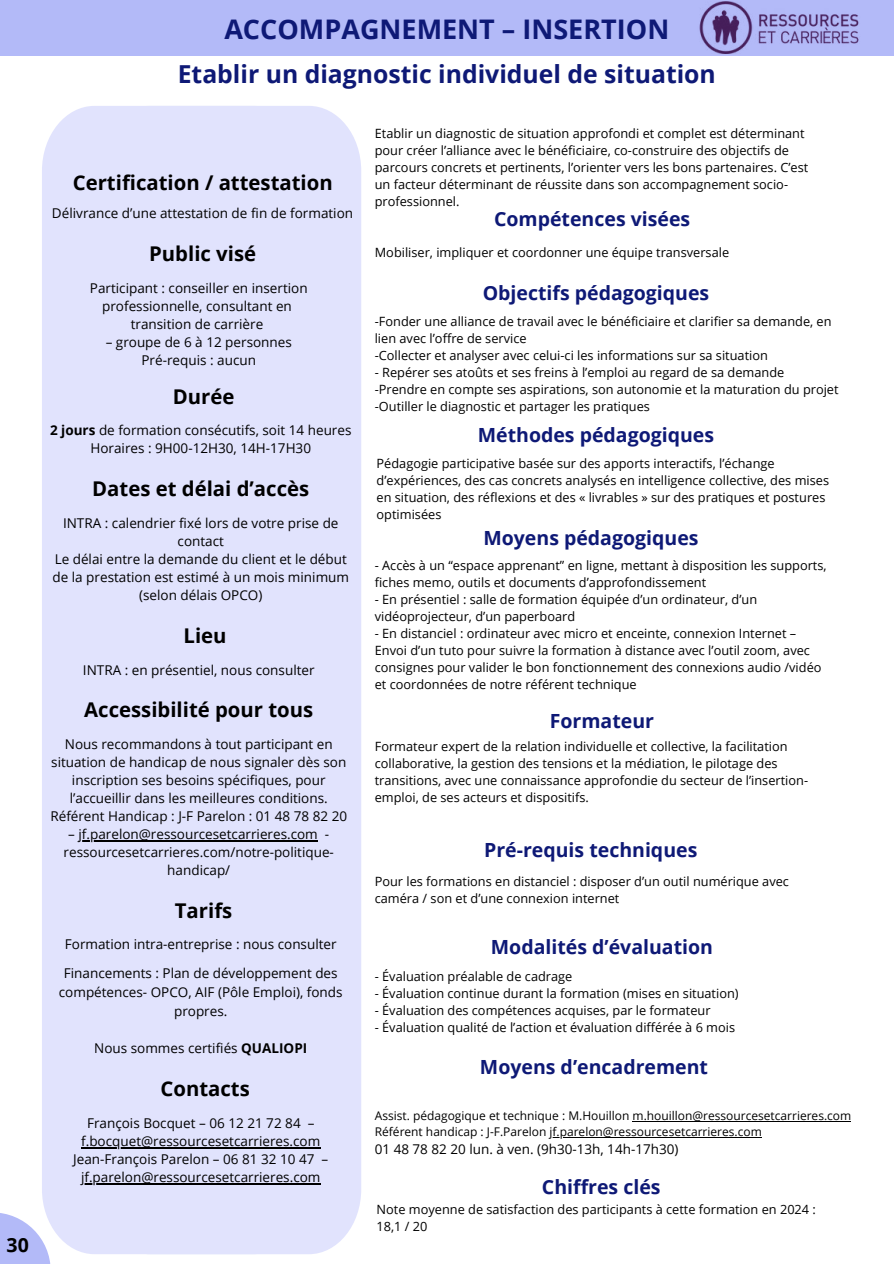
<style>
.page{position:relative;width:894px;height:1264px;background:#fff}
.page>*{position:absolute;margin:0;border:0;box-sizing:border-box;transform-origin:0 0}
.t1{font:700 27px "Open Sans";color:#0e1976}
.t2{font:700 24.75px "Open Sans";color:#0e1976}
.t3{font:700 20.25px "Open Sans";color:#000}
.t4{font:700 19.5px "Open Sans";color:#0e1976}
.t5{font:700 19.5px "Open Sans";color:#000}
.t6{font:13.5px/18px "Open Sans";color:#000;text-align:center}
.t7{font:12.75px/17px "Open Sans";color:#000}
.t8{font:12px/15.9px "Open Sans";color:#000}
.s1{font-weight:700}
</style>
<div class="page">
<div style="left:0;top:0;width:893px;height:55px;background:#b3baf8"></div>
<img style="left:699px;top:2px;width:160px;height:52px">
<svg style="left:305px;top:106px;width:56px;height:1148px;background:#e3e5fd"></svg>
<div style="left:305px;top:121px;width:44px;height:1118px;background:#e1e3fd"></div>
<div style="left:42px;top:106px;width:263px;height:1148px;background:#e1e3fd"></div>
<div style="left:54px;top:121px;width:239px;height:1118px;background:#e1e3fd"></div>
<hr style="left:81px;top:1147px;width:239px;height:1px;background:#000">
<hr style="left:81px;top:1183px;width:239px;height:1px;background:#000">
<hr style="left:79px;top:840px;width:239px;height:1px;background:#000">
<svg style="left:0;top:1212px;width:51px;height:51px;fill:#b3baf8"></svg>
<hr style="left:632px;top:1120px;width:219px;height:1px;background:#000">
<hr style="left:549px;top:1136px;width:212px;height:1px;background:#000">
<h3 class="t5" style="left:7px;top:1231px;width:24px">30</h3>
<h1 class="t1" style="left:224px;top:10px;width:446px">ACCOMPAGNEMENT – INSERTION</h1>
<h2 class="t2" style="left:178px;top:57px;width:539px">Etablir un diagnostic individuel de situation</h2>
<h3 class="t3" style="left:73px;top:168px;width:261px">Certification / attestation</h3>
<p class="t6" style="left:52px;top:203px;width:302px">Délivrance d’une attestation de fin de formation</p>
<h3 class="t3" style="left:149px;top:239px;width:108px">Public visé</h3>
<p class="t6" style="left:90px;top:279px;width:219px">Participant : conseiller en insertion professionnelle, consultant en transition de carrière</p>
<p class="t6" style="left:106px;top:333px;width:188px">– groupe de 6 à 12 personnes<br>Pré-requis : aucun</p>
<h3 class="t3" style="left:173px;top:382px;width:63px">Durée</h3>
<p class="t6" style="left:50px;top:420px;width:303px"><span class="s1">2 jours</span> de formation consécutifs, soit 14 heures<br>Horaires : 9H00-12H30, 14H-17H30</p>
<h3 class="t3" style="left:92px;top:474px;width:218px">Dates et délai d’accès</h3>
<p class="t6" style="left:52px;top:514px;width:298px">INTRA : calendrier fixé lors de votre prise de contact<br>Le délai entre la demande du client et le début de la prestation est estimé à un mois minimum (selon délais OPCO)</p>
<h3 class="t3" style="left:183px;top:621px;width:45px">Lieu</h3>
<p class="t6" style="left:83px;top:660px;width:233px">INTRA : en présentiel, nous consulter</p>
<h3 class="t3" style="left:84px;top:695px;width:230px">Accessibilité pour tous</h3>
<p class="t6" style="left:50px;top:735px;width:298px">Nous recommandons à tout participant en situation de handicap de nous signaler dès son inscription ses besoins spécifiques, pour l’accueillir dans les meilleures conditions.<br>Référent Handicap : J-F Parelon : 01 48 78 82 20</p>
<p class="t6" style="left:64px;top:825px;width:272px">– jf.parelon@ressourcesetcarrieres.com - ressourcesetcarrieres.com/notre-politique&shy;handicap/</p>
<h3 class="t3" style="left:175px;top:896px;width:59px">Tarifs</h3>
<p class="t6" style="left:64px;top:929px;width:275px;line-height:28.8px;text-align:left">Formation intra-entreprise : nous consulter<br>Financements : Plan de développement des</p>
<p class="t6" style="left:59px;top:982px;width:285px;line-height:18.8px">compétences- OPCO, AIF (Pôle Emploi), fonds propres.</p>
<p class="t6" style="left:94px;top:1038px;width:214px">Nous sommes certifiés <span class="s1">QUALIOPI</span></p>
<h3 class="t3" style="left:160px;top:1074px;width:91px">Contacts</h3>
<p class="t6" style="left:73px;top:1113px;width:256px">François Bocquet – 06 12 21 72 84 – f.bocquet@ressourcesetcarrieres.com Jean-François Parelon – 06 81 32 10 47 – jf.parelon@ressourcesetcarrieres.com</p>
<p class="t7" style="left:374px;top:124px;width:435px">Etablir un diagnostic de situation approfondi et complet est déterminant pour créer l’alliance avec le bénéficiaire, co-construire des objectifs de parcours concrets et pertinents, l’orienter vers les bons partenaires. C’est un facteur déterminant de réussite dans son accompagnement socio&shy;professionnel.</p>
<h3 class="t4" style="left:494px;top:205px;width:198px">Compétences visées</h3>
<p class="t7" style="left:374px;top:243px;width:356px">Mobiliser, impliquer et coordonner une équipe transversale</p>
<h3 class="t4" style="left:482px;top:279px;width:228px">Objectifs pédagogiques</h3>
<p class="t7" style="left:374px;top:312px;width:458px">-Fonder une alliance de travail avec le bénéficiaire et clarifier sa demande, en lien avec l’offre de service<br>-Collecter et analyser avec celui-ci les informations sur sa situation</p>
<p class="t7" style="left:374px;top:363px;width:465px">- Repérer ses atoûts et ses freins à l’emploi au regard de sa demande -Prendre en compte ses aspirations, son autonomie et la maturation du projet -Outiller le diagnostic et partager les pratiques</p>
<h3 class="t4" style="left:477px;top:421px;width:238px">Méthodes pédagogiques</h3>
<p class="t7" style="left:376px;top:454px;width:454px">Pédagogie participative basée sur des apports interactifs, l’échange d’expériences, des cas concrets analysés en intelligence collective, des mises en situation, des réflexions et des « livrables » sur des pratiques et postures optimisées</p>
<h3 class="t4" style="left:483px;top:524px;width:216px">Moyens pédagogiques</h3>
<p class="t7" style="left:374px;top:556px;width:453px">- Accès à un “espace apprenant” en ligne, mettant à disposition les supports, fiches memo, outils et documents d’approfondissement</p>
<p class="t7" style="left:374px;top:590px;width:384px">- En présentiel : salle de formation équipée d’un ordinateur, d’un vidéoprojecteur, d’un paperboard</p>
<p class="t7" style="left:374px;top:624px;width:448px">- En distanciel : ordinateur avec micro et enceinte, connexion Internet – Envoi d’un tuto pour suivre la formation à distance avec l’outil zoom, avec consignes pour valider le bon fonctionnement des connexions audio /vidéo et coordonnées de notre référent technique</p>
<h3 class="t4" style="left:549px;top:706px;width:106px">Formateur</h3>
<p class="t7" style="left:374px;top:737px;width:434px">Formateur expert de la relation individuelle et collective, la facilitation collaborative, la gestion des tensions et la médiation, le pilotage des transitions, avec une connaissance approfondie du secteur de l’insertion&shy;emploi, de ses acteurs et dispositifs.</p>
<h3 class="t4" style="left:484px;top:836px;width:215px">Pré-requis techniques</h3>
<p class="t7" style="left:374px;top:872px;width:415px">Pour les formations en distanciel : disposer d’un outil numérique avec caméra / son et d’une connexion internet</p>
<h3 class="t4" style="left:490px;top:933px;width:223px">Modalités d’évaluation</h3>
<p class="t7" style="left:374px;top:967px;width:199px">- Évaluation préalable de cadrage</p>
<p class="t7" style="left:374px;top:984px;width:365px">- Évaluation continue durant la formation (mises en situation)</p>
<p class="t7" style="left:374px;top:1001px;width:337px">- Évaluation des compétences acquises, par le formateur</p>
<p class="t7" style="left:374px;top:1018px;width:362px">- Évaluation qualité de l’action et évaluation différée à 6 mois</p>
<h3 class="t4" style="left:480px;top:1053px;width:229px">Moyens d’encadrement</h3>
<p class="t8" style="left:374px;top:1107px;width:478px">Assist. pédagogique et technique : M.Houillon m.houillon@ressourcesetcarrieres.com<br>Référent handicap : J-F.Parelon jf.parelon@ressourcesetcarrieres.com</p>
<p class="t6" style="left:374px;top:1139px;width:305px">01 48 78 82 20 lun. à ven. (9h30-13h, 14h-17h30)</p>
<h3 class="t4" style="left:541px;top:1173px;width:120px">Chiffres clés</h3>
<p class="t7" style="left:376px;top:1200px;width:440px">Note moyenne de satisfaction des participants à cette formation en 2024 :<br>18,1 / 20</p>
</div>
